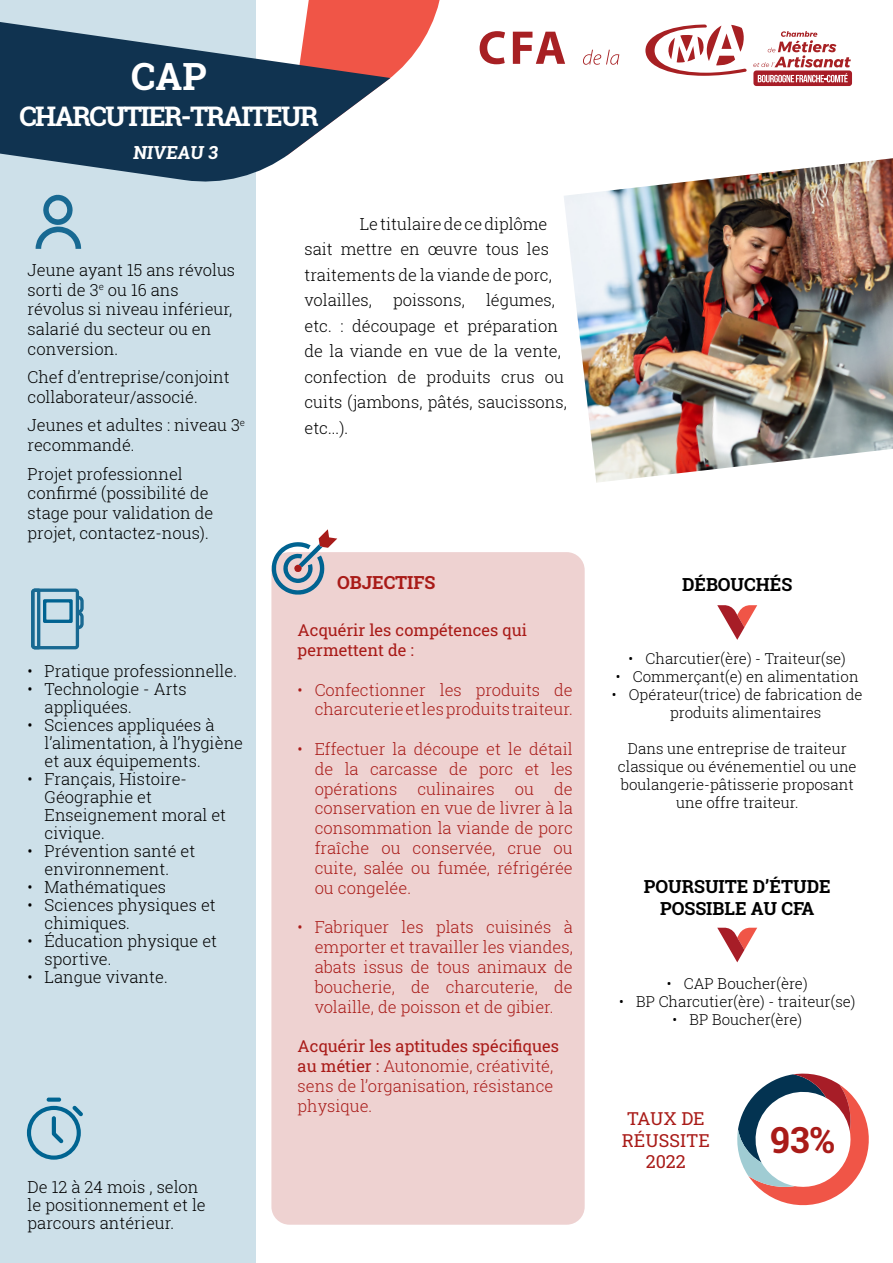
<style>
.page{position:relative;width:893px;height:1263px;background:#fff}
.page>*{position:absolute;margin:0;border:0;box-sizing:border-box;transform-origin:0 0}
.t1{font:700 37.5px "Roboto Slab";color:#fff}
.t2{font:700 36px "Roboto Slab";color:#a91b18}
.t3{font:700 27px "Roboto Slab";letter-spacing:-.06em;color:#fff}
.t4{font:700 18px/21.6px "Roboto Slab";color:#000;text-align:center}
.t5{font:18px/21.6px "Roboto Slab";color:#a91b18;text-align:center}
.t6{font:700 18px "Roboto Slab";color:#a91b18}
.t7{font:700 18px "Roboto Slab";color:#fff}
.t8{font:300 16.5px/18px "Roboto Slab";color:#000}
.t9{font:300 16.5px/19.8px "Roboto Slab";color:#a91b18;text-align:justify}
.t10{font:16.5px/19.8px "Roboto Slab";color:#a91b18}
.t11{font:300 15px/18px "Roboto Slab";color:#000}
.s1{font-weight:400}
</style>
<div class="page">
<div style="left:0;top:0;width:255px;height:1263px;background:#cde0e9"></div>
<div style="left:271px;top:552px;width:314px;height:673px;background:#eed2d1;border-radius:18px"></div>
<svg style="left:27px;top:1097px;width:56px;height:63px"></svg>
<svg style="left:31px;top:588px;width:53px;height:62px"></svg>
<svg style="left:583px;top:50px;width:36px;height:15px"></svg>
<svg style="left:645px;top:25px;width:102px;height:51px"></svg>
<svg style="left:753px;top:31px;width:99px;height:55px"></svg>
<svg style="left:717px;top:927px;width:40px;height:35px"></svg>
<svg style="left:717px;top:605px;width:40px;height:35px"></svg>
<svg style="left:737px;top:1073px;width:132px;height:133px"></svg>
<svg style="left:272px;top:529px;width:65px;height:66px"></svg>
<svg style="left:36px;top:195px;width:45px;height:54px"></svg>
<svg style="left:306px;top:0;width:259px;height:79px"></svg>
<svg style="left:0;top:16px;width:390px;height:169px;fill:#103350"></svg>
<img style="left:564px;top:158px;width:329px;height:325px">
<p class="t1" style="left:131px;top:51px;width:77px">CAP</p>
<p class="t3" style="left:19px;top:98px;width:301px">CHARCUTIER-TRAITEUR</p>
<p class="t7" style="left:133px;top:140px;width:89px">NIVEAU 3</p>
<p class="t8" style="left:28px;top:259px;width:209px;line-height:19.8px">Jeune ayant 15 ans révolus sorti de 3<sup>e</sup> ou 16 ans révolus si niveau inférieur, salarié du secteur ou en conversion.</p>
<p class="t8" style="left:28px;top:367px;width:204px;line-height:19.8px">Chef d’entreprise/conjoint collaborateur/associé.</p>
<p class="t8" style="left:28px;top:415px;width:219px;line-height:19.8px">Jeunes et adultes : niveau 3<sup>e </sup>recommandé.</p>
<p class="t8" style="left:28px;top:463px;width:187px;line-height:19.8px">Projet professionnel confirmé (possibilité de stage pour validation de projet, contactez-nous).</p>
<p class="t8" style="left:28px;top:662px;width:211px">• Pratique professionnelle.</p>
<p class="t8" style="left:45px;top:680px;width:144px;text-indent:-17px">• Technologie - Arts appliquées.</p>
<p class="t8" style="left:45px;top:716px;width:200px;text-indent:-17px">• Sciences appliquées à l’alimentation, à l’hygiène et aux équipements.</p>
<p class="t8" style="left:45px;top:770px;width:183px;text-indent:-17px">• Français, Histoire-<br>Géographie et<br>Enseignement moral et civique.</p>
<p class="t8" style="left:28px;top:842px;width:169px;text-align:center">• Prévention santé et environnement.</p>
<p class="t8" style="left:28px;top:878px;width:140px">• Mathématiques</p>
<p class="t8" style="left:45px;top:896px;width:173px;text-indent:-17px">• Sciences physiques et chimiques.</p>
<p class="t8" style="left:45px;top:932px;width:174px;text-indent:-17px">• Éducation physique et sportive.</p>
<p class="t8" style="left:28px;top:968px;width:142px">• Langue vivante.</p>
<p class="t8" style="left:28px;top:1178px;width:180px">De 12 à 24 mois , selon le positionnement et le parcours antérieur.</p>
<p class="t8" style="left:304px;top:210px;width:249px;line-height:25.5px;text-indent:55px">Le titulaire de ce diplôme sait mettre en œuvre tous les traitements de la viande de porc, volailles,</p>
<p class="t8" style="left:304px;top:287px;width:264px;line-height:25.5px;text-indent:182px">légumes, etc. : découpage et préparation de la viande en vue de la vente, confection de produits crus ou cuits (jambons, pâtés, saucissons, etc...).</p>
<p class="t8" style="left:393px;top:291px;width:73px">poissons,</p>
<p class="t6" style="left:337px;top:570px;width:100px">OBJECTIFS</p>
<p class="t10" style="left:298px;top:620px;width:231px">Acquérir les compétences qui permettent de :</p>
<p class="t9" style="left:298px;top:679px;width:277px;text-align:right">• Confectionner les produits de charcuterie et les produits traiteur.</p>
<p class="t9" style="left:315px;top:739px;width:260px;text-indent:-17px">• Effectuer la découpe et le détail de la carcasse de porc et les opérations culinaires ou de conservation en vue de livrer à la consommation la viande de porc fraîche ou conservée, crue ou cuite, salée ou fumée, réfrigérée ou congelée.</p>
<p class="t9" style="left:315px;top:917px;width:260px;text-indent:-17px">• Fabriquer les plats cuisinés à emporter et travailler les viandes, abats issus de tous animaux de boucherie, de charcuterie, de volaille, de poisson et de gibier.</p>
<p class="t9" style="left:298px;top:1036px;width:263px;text-align:left"><span class="s1">Acquérir les aptitudes spécifiques au métier :</span> Autonomie, créativité, sens de l’organisation, résistance physique.</p>
<p class="t4" style="left:682px;top:573px;width:112px">DÉBOUCHÉS</p>
<p class="t11" style="left:629px;top:649px;width:219px">• Charcutier(ère) - Traiteur(se)</p>
<p class="t11" style="left:616px;top:667px;width:244px">• Commerçant(e) en alimentation</p>
<p class="t11" style="left:670px;top:685px;width:194px;text-indent:-58px">• Opérateur(trice) de fabrication de produits alimentaires</p>
<p class="t11" style="left:618px;top:739px;width:240px;text-align:center">Dans une entreprise de traiteur classique ou événementiel ou une boulangerie-pâtisserie proposant une offre traiteur.</p>
<p class="t4" style="left:644px;top:876px;width:188px">POURSUITE D’ÉTUDE<br>POSSIBLE AU CFA</p>
<p class="t11" style="left:667px;top:974px;width:142px">• CAP Boucher(ère)</p>
<p class="t11" style="left:619px;top:992px;width:238px">• BP Charcutier(ère) - traiteur(se)</p>
<p class="t11" style="left:672px;top:1010px;width:131px">• BP Boucher(ère)</p>
<p class="t5" style="left:622px;top:1107px;width:90px">TAUX DE<br>RÉUSSITE<br>2022</p>
<p class="t2" style="left:770px;top:1115px;width:66px">93%</p>
</div>
